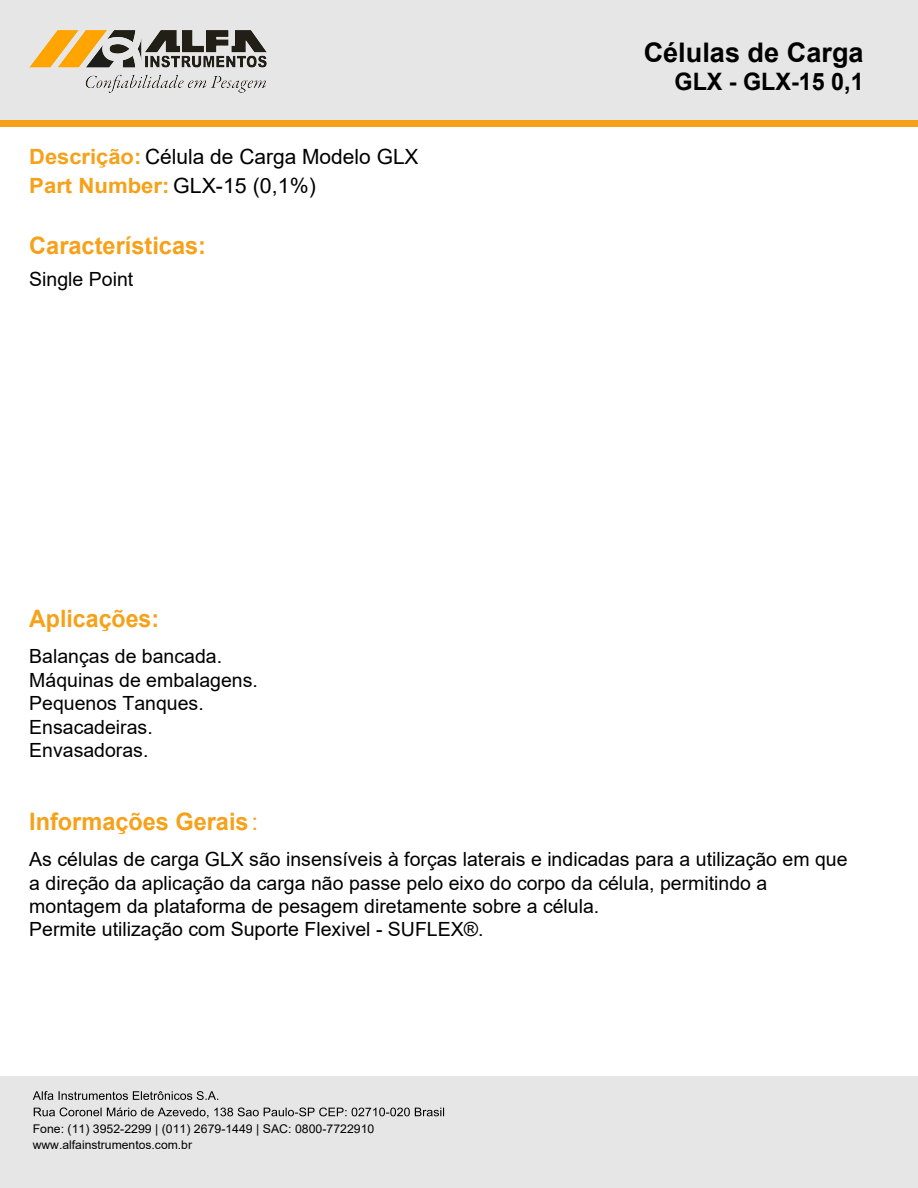
<style>
.page{position:relative;width:918px;height:1188px;background:#fff}
.page>*{position:absolute;margin:0;border:0;box-sizing:border-box;transform-origin:0 0}
.t1{font:700 27px "Arial";color:#010101}
.t2{font:700 24px "Arial";color:#f6a11a}
.t3{font:700 24px "Arial";color:#010101}
.t4{font:700 24px "Arial";color:#f6a11a;scale:.96 1}
.t5{font:21px "Arial";color:#010101}
.t6{font:19.5px/23.4px "Arial";color:#010101}
.t7{font:12px/16.4px "Arial";color:#010101}
.s1{font-weight:700;color:#f6a11a}
.s2{font-weight:400}
</style>
<div class="page">
<div style="left:0;top:0;width:918px;height:121px;background:#e7e6e6"></div>
<div style="left:0;top:120px;width:918px;height:6px;background:#f6a11a"></div>
<div style="left:0;top:1077px;width:918px;height:111px;background:#e7e6e6"></div>
<img style="left:29px;top:30px;width:238px;height:62px">
<svg style="left:33px;top:1091px;width:185px;height:9px"></svg>
<svg style="left:34px;top:1107px;width:410px;height:11px"></svg>
<p class="t5" style="left:29px;top:142px;width:391px"><span class="s1">Descrição:</span> Célula de Carga Modelo GLX</p>
<p class="t5" style="left:29px;top:171px;width:288px"><span class="s1">Part Number:</span> GLX-15 (0,1%)</p>
<p class="t2" style="left:29px;top:229px;width:178px">Características:</p>
<p class="t6" style="left:29px;top:268px;width:106px">Single Point</p>
<p class="t4" style="left:29px;top:602px;width:137px">Aplicações:</p>
<p class="t6" style="left:29px;top:645px;width:230px">Balanças de bancada.<br>Máquinas de embalagens.<br>Pequenos Tanques.<br>Ensacadeiras.<br>Envasadoras.</p>
<p class="t2" style="left:29px;top:804px;width:230px">Informações Gerais<span class="s2">:</span></p>
<h1 class="t1" style="left:644px;top:34px;width:221px">Células de Carga</h1>
<p class="t3" style="left:675px;top:65px;width:191px">GLX - GLX-15 0,1</p>
<p class="t6" style="left:29px;top:847px;width:820px">As células de carga GLX são insensíveis à forças laterais e indicadas para a utilização em que a direção da aplicação da carga não passe pelo eixo do corpo da célula, permitindo a montagem da plataforma de pesagem diretamente sobre a célula.<br>Permite utilização com Suporte Flexivel - SUFLEX®.</p>
<p class="t7" style="left:33px;top:1120px;width:343px">Fone: (11) 3952-2299 | (011) 2679-1449 | SAC: 0800-7722910 www.alfainstrumentos.com.br</p>
</div>
